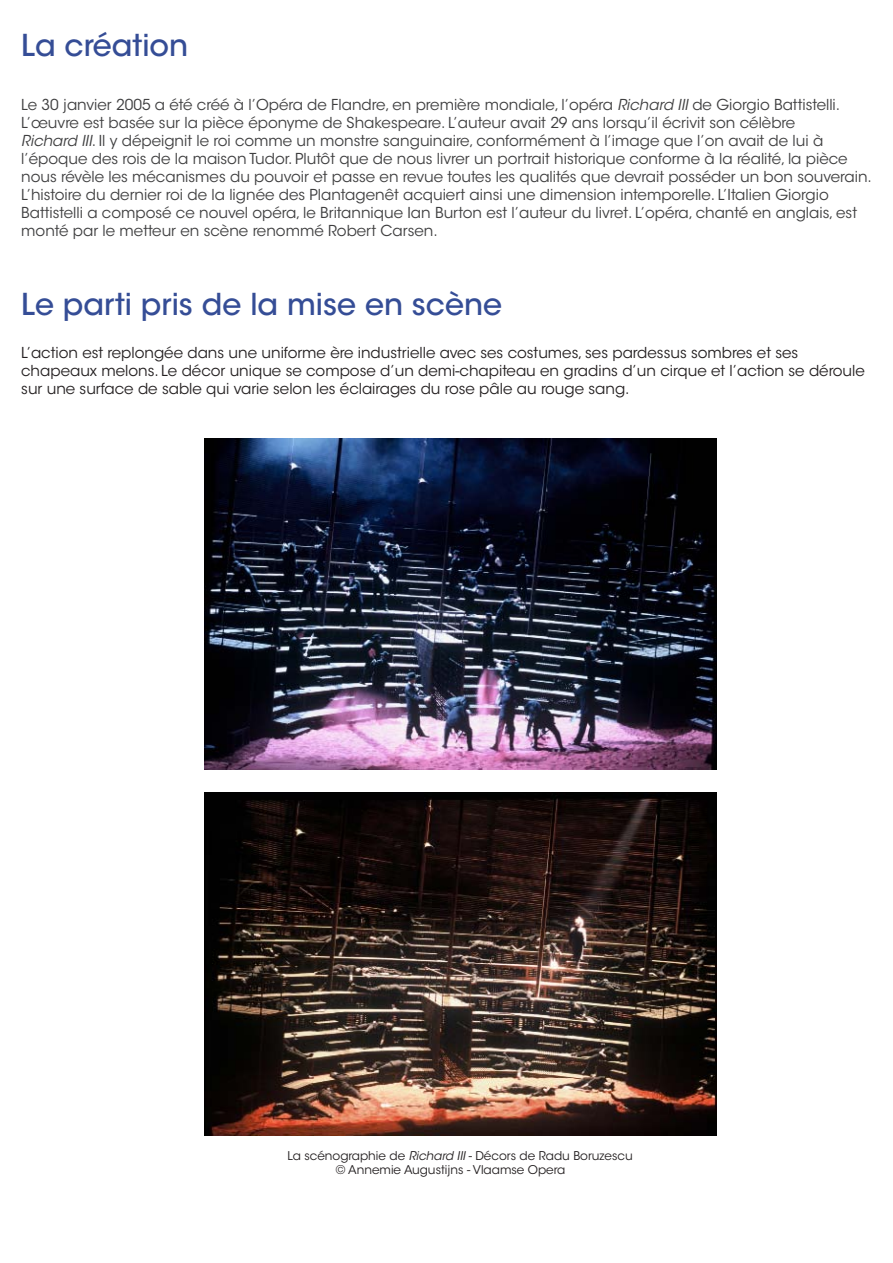
<style>
.page{position:relative;width:893px;height:1263px;background:#fff}
.page>*{position:absolute;margin:0;border:0;box-sizing:border-box;transform-origin:0 0}
.t1{font:500 30px "ITC Avant Garde Std";color:#354d96}
.t2{font:15px/18px "ITC Avant Garde Std";color:#3e3e3f}
.t3{font:15px/18px "ITC Avant Garde Std";color:#231f20}
.t4{font:12px/14.4px "ITC Avant Garde Std";color:#231f20;text-align:center}
.s1{font-style:italic}
.s2{color:#fff}
</style>
<div class="page">
<img style="left:204px;top:792px;width:512px;height:343px">
<img style="left:204px;top:438px;width:512px;height:331px">
<h1 class="t1" style="left:21px;top:26px;width:169px">La création</h1>
<p class="t2" style="left:21px;top:96px;width:852px">Le 30 janvier 2005 a été créé à l’Opéra de Flandre, en première mondiale, l’opéra <span class="s1">Richard III</span> de Giorgio Battistelli.<br>L’œuvre est basée sur la pièce éponyme de Shakespeare. L’auteur avait 29 ans lorsqu’il écrivit son célèbre<br><span class="s1">Richard III</span>. Il y dépeignit le roi comme un monstre sanguinaire, conformément à l’image que l’on avait de lui à l’époque des rois de la maison Tudor. Plutôt que de nous livrer un portrait historique conforme à la réalité, la pièce nous révèle les mécanismes du pouvoir et passe en revue toutes les qualités que devrait posséder un bon souverain.<br>L’histoire du dernier roi de la lignée des Plantagenêt acquiert ainsi une dimension intemporelle. L’Italien Giorgio Battistelli a composé ce nouvel opéra, le Britannique Ian Burton est l’auteur du livret. L’opéra, chanté en anglais, est monté par le metteur en scène renommé Robert Carsen.</p>
<h1 class="t1" style="left:21px;top:286px;width:482px">Le parti pris de la mise en scène</h1>
<p class="t3" style="left:21px;top:344px;width:845px">L’action est replongée dans une uniforme ère industrielle avec ses costumes, ses pardessus sombres et ses chapeaux melons. Le décor unique se compose d’un demi-chapiteau en gradins d’un cirque et l’action se déroule sur une surface de sable qui varie selon les éclairages du rose pâle au rouge sang.</p>
<p class="t4" style="left:287px;top:1148px;width:347px">La scénographie de <span class="s1">Richard III</span> - Décors de Radu Boruzescu © Annemie Augustijns - Vlaamse Opera<span class="s2">era</span></p>
</div>
